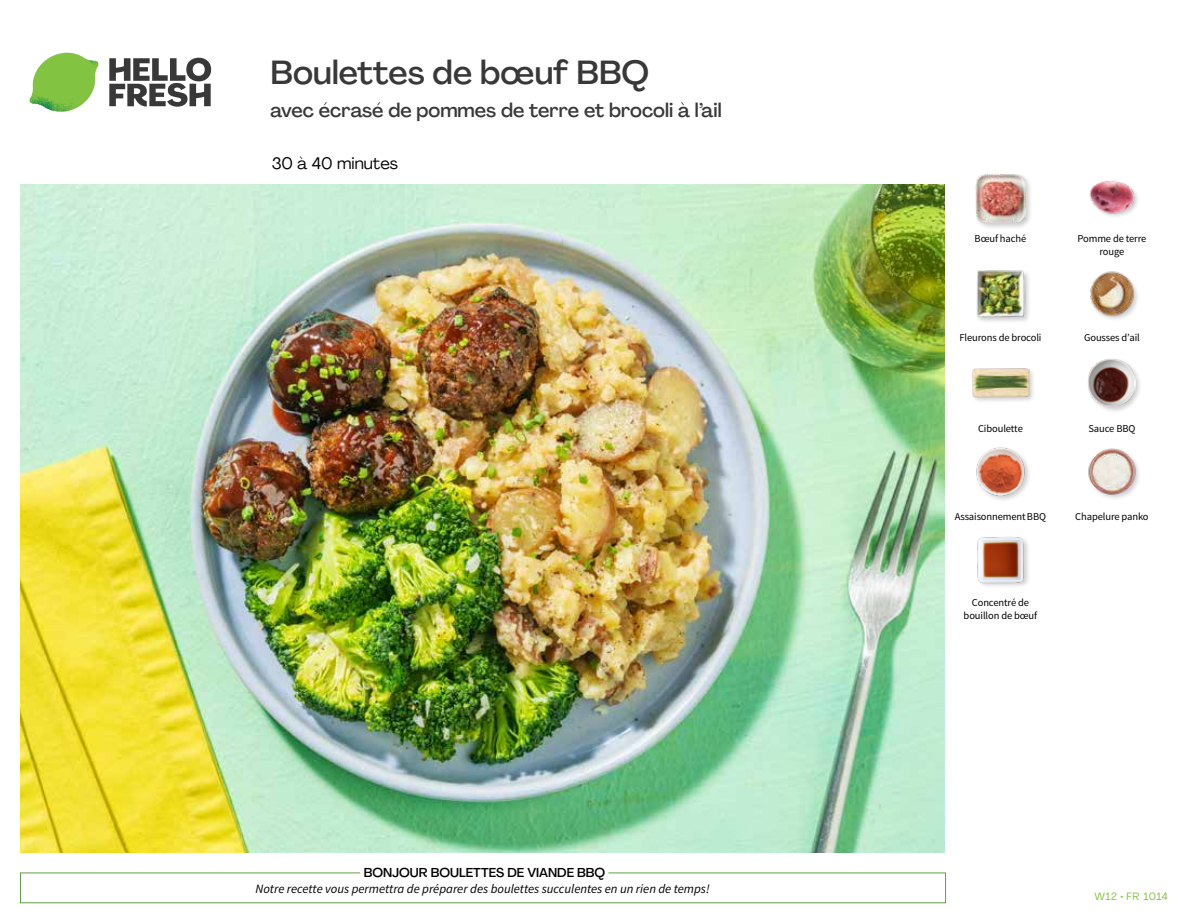
<style>
.page{position:relative;width:1188px;height:918px;background:#fff}
.page>*{position:absolute;margin:0;border:0;box-sizing:border-box;transform-origin:0 0}
.t1{font:500 33px "Agrandir";color:#383839}
.t2{font:500 19.5px "Agrandir";color:#383839}
.t3{font:16.5px "Agrandir";color:#000}
.t4{font:italic 12.75px "Source Sans Pro";color:#000}
.t5{font:500 12.75px "Agrandir";color:#000}
.t6{font:10.5px/13.5px "Source Sans Pro";letter-spacing:-.01em;color:#000;text-align:center}
.t7{font:10.5px "Agrandir";letter-spacing:.045em;color:#82c341}
</style>
<div class="page">
<svg style="left:109px;top:57px;width:102px;height:50px"></svg>
<svg style="left:34px;top:53px;width:62px;height:40px"></svg>
<img style="left:67px;top:53px;width:32px;height:26px">
<img style="left:33px;top:75px;width:59px;height:11px">
<img style="left:29px;top:79px;width:61px;height:33px">
<img style="left:65px;top:86px;width:27px;height:25px">
<div style="left:20px;top:873px;width:926px;height:30px;border:1px solid #609f43"></div>
<div style="left:360px;top:865px;width:248px;height:15px;background:#fff"></div>
<img style="left:21px;top:184px;width:924px;height:668px">
<div style="left:977px;top:536px;width:54px;height:53px;background:#fbfbfb"></div>
<img style="left:977px;top:537px;width:51px;height:49px">
<img style="left:1088px;top:448px;width:51px;height:51px">
<img style="left:976px;top:447px;width:53px;height:53px">
<div style="left:1087px;top:357px;width:56px;height:57px;background:#000;opacity:.2"></div>
<img style="left:1088px;top:358px;width:48px;height:48px">
<div style="left:972px;top:367px;width:63px;height:37px;background:#000;opacity:.2"></div>
<img style="left:972px;top:367px;width:57px;height:37px">
<img style="left:1090px;top:271px;width:48px;height:49px">
<div style="left:975px;top:269px;width:57px;height:55px;background:#000;opacity:.2"></div>
<img style="left:975px;top:269px;width:51px;height:50px">
<img style="left:1089px;top:180px;width:49px;height:37px">
<div style="left:974px;top:172px;width:59px;height:58px;background:#000;opacity:.2"></div>
<img style="left:975px;top:173px;width:51px;height:51px">
<h1 class="t1" style="left:271px;top:52px;width:380px">Boulettes de bœuf BBQ</h1>
<h2 class="t2" style="left:271px;top:98px;width:453px">avec écrasé de pommes de terre et brocoli à l’ail</h2>
<h3 class="t3" style="left:272px;top:153px;width:128px">30 à 40 minutes</h3>
<p class="t5" style="left:364px;top:864px;width:243px">BONJOUR BOULETTES DE VIANDE BBQ</p>
<p class="t4" style="left:256px;top:881px;width:456px">Notre recette vous permettra de préparer des boulettes succulentes en un rien de temps!</p>
<p class="t6" style="left:975px;top:232px;width:53px">Bœuf haché</p>
<p class="t6" style="left:959px;top:330px;width:84px">Fleurons de brocoli</p>
<p class="t6" style="left:1077px;top:232px;width:70px">Pomme de terre rouge</p>
<p class="t6" style="left:1084px;top:330px;width:57px">Gousses d’ail</p>
<p class="t6" style="left:978px;top:422px;width:46px">Ciboulette</p>
<p class="t6" style="left:1088px;top:422px;width:49px">Sauce BBQ</p>
<p class="t6" style="left:955px;top:510px;width:93px">Assaisonnement BBQ</p>
<p class="t6" style="left:1075px;top:510px;width:75px">Chapelure panko</p>
<p class="t6" style="left:964px;top:596px;width:75px">Concentré de bouillon de bœuf</p>
<p class="t7" style="left:1095px;top:890px;width:75px">W12 • FR 1014</p>
</div>
